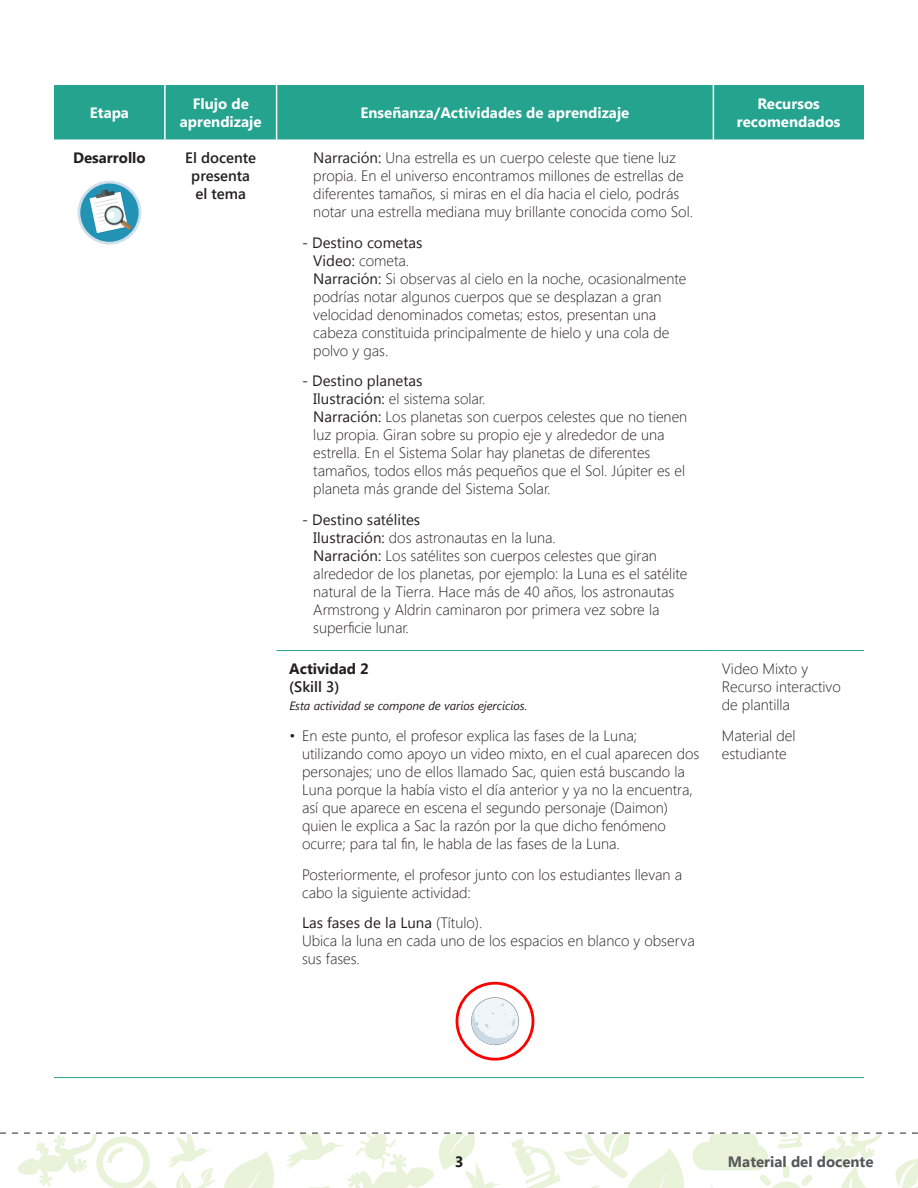
<style>
.page{position:relative;width:918px;height:1188px;background:#fff}
.page>*{position:absolute;margin:0;border:0;box-sizing:border-box;transform-origin:0 0}
.t1{font:300 15px/18px "Segoe UI";color:#231f20}
.t2{font:700 15px/18px "Segoe UI";color:#fff;text-align:center}
.t3{font:600 15px/18px "Segoe UI";color:#231f20;text-align:center}
.t4{font:700 15px "Segoe UI";color:#231f20}
.t5{font:700 15px "Segoe UI";color:#57585a}
.t6{font:italic 12px "Segoe UI";color:#231f20}
.s1{font-weight:400}
</style>
<div class="page">
<svg style="left:0;top:1132px;width:918px;height:56px"></svg>
<div style="left:54px;top:85px;width:810px;height:54px;background:#24a38f"></div>
<hr style="left:277px;top:650px;width:436px;height:1px;background:#24a38f">
<hr style="left:713px;top:650px;width:151px;height:1px;background:#24a38f">
<hr style="left:54px;top:1077px;width:111px;height:1px;background:#24a38f">
<hr style="left:165px;top:1077px;width:112px;height:1px;background:#24a38f">
<hr style="left:277px;top:1077px;width:436px;height:1px;background:#24a38f">
<hr style="left:713px;top:1077px;width:151px;height:1px;background:#24a38f">
<hr style="left:164px;top:85px;width:2px;height:54px;background:#fff">
<hr style="left:276px;top:85px;width:1px;height:54px;background:#fff">
<hr style="left:713px;top:85px;width:1px;height:54px;background:#fff">
<svg style="left:78px;top:181px;width:63px;height:64px"></svg>
<div style="left:80px;top:184px;width:59px;height:58px;background:#2293b4;border-radius:50%"></div>
<svg style="left:90px;top:189px;width:42px;height:45px"></svg>
<svg style="left:456px;top:982px;width:78px;height:79px"></svg>
<p class="t2" style="left:90px;top:103px;width:41px">Etapa</p>
<p class="t2" style="left:180px;top:94px;width:83px">Flujo de aprendizaje</p>
<p class="t2" style="left:361px;top:103px;width:270px">Enseñanza/Actividades de aprendizaje</p>
<p class="t2" style="left:737px;top:94px;width:105px">Recursos recomendados</p>
<p class="t4" style="left:73px;top:147px;width:74px">Desarrollo</p>
<p class="t3" style="left:185px;top:148px;width:72px">El docente presenta el tema</p>
<p class="t1" style="left:313px;top:148px;width:381px"><span class="s1">Narración:</span> Una estrella es un cuerpo celeste que tiene luz propia. En el universo encontramos millones de estrellas de diferentes tamaños, si miras en el día hacia el cielo, podrás notar una estrella mediana muy brillante conocida como Sol.</p>
<p class="t1" style="left:313px;top:233px;width:375px;text-indent:-11px"><span class="s1">- Destino cometas<br>Video:</span> cometa.<br><span class="s1">Narración:</span> Si observas al cielo en la noche, ocasionalmente podrías notar algunos cuerpos que se desplazan a gran velocidad denominados cometas; estos, presentan una cabeza constituida principalmente de hielo y una cola de polvo y gas.</p>
<p class="t1" style="left:313px;top:371px;width:375px;text-indent:-11px"><span class="s1">- Destino planetas<br>Ilustración:</span> el sistema solar.<br><span class="s1">Narración:</span> Los planetas son cuerpos celestes que no tienen luz propia. Giran sobre su propio eje y alrededor de una estrella. En el Sistema Solar hay planetas de diferentes tamaños, todos ellos más pequeños que el Sol. Júpiter es el planeta más grande del Sistema Solar.</p>
<p class="t1" style="left:313px;top:510px;width:376px;text-indent:-11px"><span class="s1">- Destino satélites<br>Ilustración:</span> dos astronautas en la luna.<br><span class="s1">Narración:</span> Los satélites son cuerpos celestes que giran alrededor de los planetas, por ejemplo: la Luna es el satélite natural de la Tierra. Hace más de 40 años, los astronautas Armstrong y Aldrin caminaron por primera vez sobre la superficie lunar.</p>
<p class="t4" style="left:289px;top:658px;width:81px">Actividad 2</p>
<p class="t3" style="left:289px;top:678px;width:52px">(Skill 3)</p>
<p class="t6" style="left:289px;top:698px;width:239px">Esta actividad se compone de varios ejercicios.</p>
<p class="t1" style="left:302px;top:726px;width:399px;text-indent:-13px">• En este punto, el profesor explica las fases de la Luna; utilizando como apoyo un video mixto, en el cual aparecen dos personajes; uno de ellos llamado Sac, quien está buscando la Luna porque la había visto el día anterior y ya no la encuentra, así que aparece en escena el segundo personaje (Daimon) quien le explica a Sac la razón por la que dicho fenómeno ocurre; para tal fin, le habla de las fases de la Luna.</p>
<p class="t1" style="left:302px;top:865px;width:382px">Posteriormente, el profesor junto con los estudiantes llevan a cabo la siguiente actividad:</p>
<p class="t1" style="left:302px;top:913px;width:394px"><span class="s1">Las fases de la Luna</span> (Título).<br>Ubica la luna en cada uno de los espacios en blanco y observa sus fases.</p>
<p class="t1" style="left:722px;top:659px;width:120px">Video Mixto y<br>Recurso interactivo de plantilla</p>
<p class="t1" style="left:722px;top:726px;width:75px">Material del estudiante</p>
<p class="t4" style="left:455px;top:1151px;width:10px">3</p>
<p class="t5" style="left:728px;top:1151px;width:147px">Material del docente</p>
</div>
